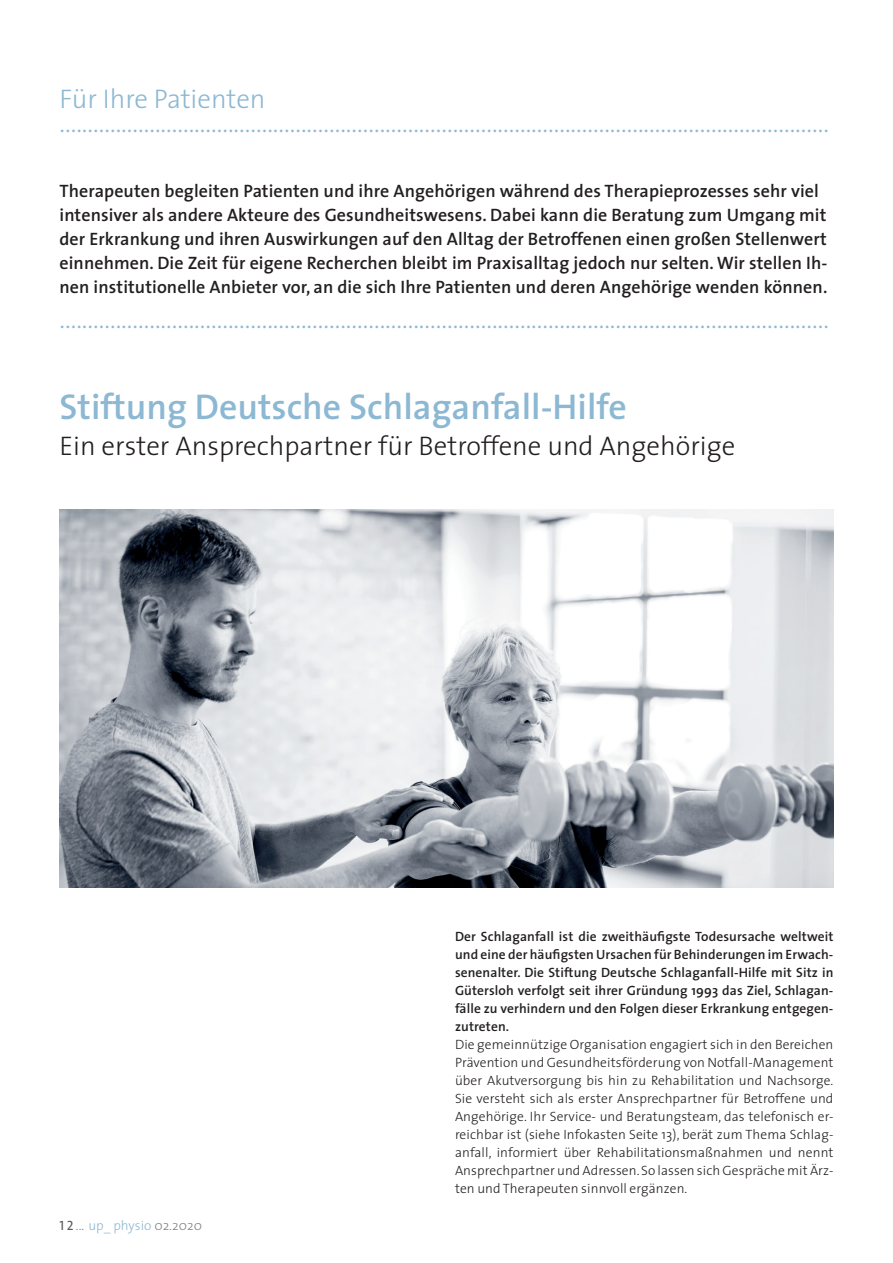
<style>
.page{position:relative;width:893px;height:1263px;background:#fff}
.page>*{position:absolute;margin:0;border:0;box-sizing:border-box;transform-origin:0 0}
.t1{font:600 36px "The Sans";color:#8cb8d3}
.t2{font:300 27px/23.4px "The Sans";color:#8cb8d3}
.t3{font:300 27px "The Sans";color:#231f20}
.t4{font:600 18px/24px "The Sans";letter-spacing:.005em;color:#231f20}
.t5{font:300 13.5px/18px "The Sans";letter-spacing:.01em;color:#231f20;text-align:justify}
.t6{font:600 13.5px/18px "The Sans";letter-spacing:.01em;color:#231f20;text-align:justify}
.t7{font:300 13.5px "The Sans";color:#808285}
.s1{font-family:"The Sans Caps";font-weight:400;color:#57585a}
.s2{color:#8cb8d3}
</style>
<div class="page">
<img style="left:60px;top:509px;width:773px;height:378px">
<h2 class="t2" style="left:60px;top:86px;width:771px">Für Ihre Patienten .........................................................................................................................................</h2>
<p class="t4" style="left:60px;top:178px;width:769px">Therapeuten begleiten Patienten und ihre Angehörigen während des Therapieprozesses sehr viel intensiver als andere Akteure des Gesundheitswesens. Dabei kann die Beratung zum Umgang mit der Erkrankung und ihren Auswirkungen auf den Alltag der Betroffenen einen großen Stellenwert einnehmen. Die Zeit für eigene Recherchen bleibt im Praxisalltag jedoch nur selten. Wir stellen Ih&shy;nen institutionelle Anbieter vor, an die sich Ihre Patienten und deren Angehörige wenden können.</p>
<h2 class="t2" style="left:60px;top:307px;width:771px">.........................................................................................................................................</h2>
<h1 class="t1" style="left:60px;top:377px;width:569px">Stiftung Deutsche Schlaganfall-Hilfe</h1>
<h2 class="t3" style="left:60px;top:423px;width:677px">Ein erster Ansprechpartner für Betroffene und Angehörige</h2>
<p class="t7" style="left:60px;top:1214px;width:144px"><span class="s1">1 2</span> ... <span class="s2">up_ physio</span> 02.2020</p>
<p class="t6" style="left:455px;top:927px;width:380px">Der Schlaganfall ist die zweithäufigste Todesursache weltweit und eine der häufigsten Ursachen für Behinderungen im Erwach&shy;senenalter. Die Stiftung Deutsche Schlaganfall-Hilfe mit Sitz in Gütersloh verfolgt seit ihrer Gründung 1993 das Ziel, Schlagan&shy;fälle zu verhindern und den Folgen dieser Erkrankung entgegen&shy;zutreten.</p>
<p class="t5" style="left:455px;top:1035px;width:380px">Die gemeinnützige Organisation engagiert sich in den Bereichen Prävention und Gesundheitsförderung von Notfall-Management über Akutversorgung bis hin zu Rehabilitation und Nachsorge.<br>Sie versteht sich als erster Ansprechpartner für Betroffene und Angehörige. Ihr Service- und Beratungsteam, das telefonisch er&shy;reichbar ist (siehe Infokasten Seite 13), berät zum Thema Schlag&shy;anfall, informiert über Rehabilitationsmaßnahmen und nennt Ansprechpartner und Adressen. So lassen sich Gespräche mit Ärz&shy;ten und Therapeuten sinnvoll ergänzen.</p>
</div>
